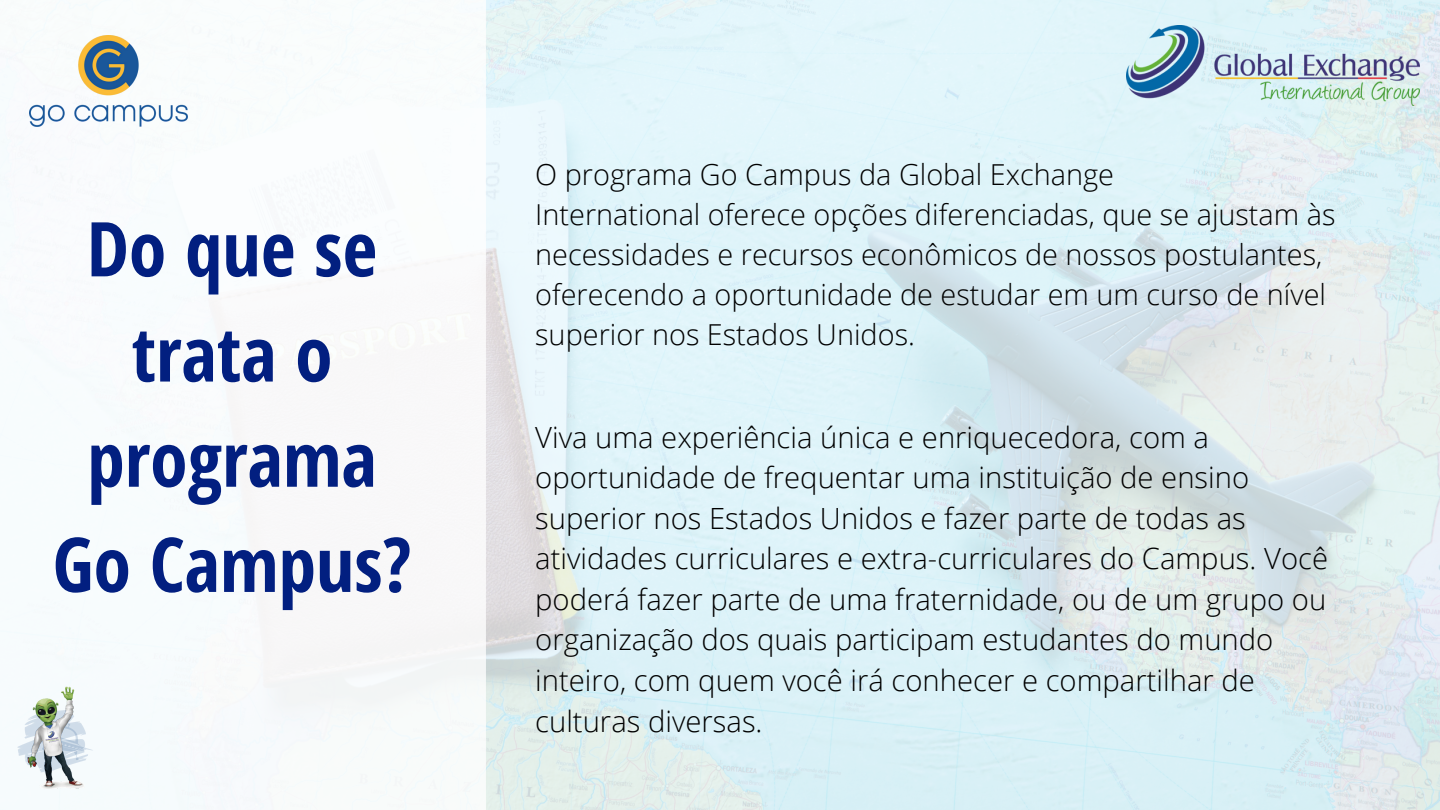
<style>
.page{position:relative;width:1440px;height:810px;background:#fff}
.page>*{position:absolute;margin:0;border:0;box-sizing:border-box;transform-origin:0 0}
.t1{font:700 75.6px/105.2px "Open Sans Hebrew Condensed";color:#021f80;text-align:center}
.t2{font:300 29.2px/40.6px "Open Sans";color:#000}
.t3{font:300 28.9px/40px "Open Sans";color:#000}
</style>
<div class="page">
<img style="left:486px;top:0;width:954px;height:810px">
<svg style="left:0;top:0;width:486px;height:810px"></svg>
<img style="left:17px;top:685px;width:78px;height:106px">
<img style="left:1127px;top:26px;width:292px;height:79px">
<img style="left:29px;top:35px;width:159px;height:92px">
<p class="t1" style="left:53px;top:194px;width:360px">Do que se trata o programa<br>Go Campus?</p>
<p class="t3" style="left:535px;top:154px;width:580px">O programa Go Campus da Global Exchange</p>
<p class="t3" style="left:535px;top:194px;width:802px">International oferece opções diferenciadas, que se ajustam às necessidades e recursos econômicos de nossos postulantes, oferecendo a oportunidade de estudar em um curso de nível superior nos Estados Unidos.</p>
<p class="t2" style="left:535px;top:416px;width:794px">Viva uma experiência única e enriquecedora, com a oportunidade de frequentar uma instituição de ensino superior nos Estados Unidos e fazer parte de todas as atividades curriculares e extra-curriculares do Campus. Você poderá fazer parte de uma fraternidade, ou de um grupo ou organização dos quais participam estudantes do mundo inteiro, com quem você irá conhecer e compartilhar de culturas diversas.</p>
</div>
